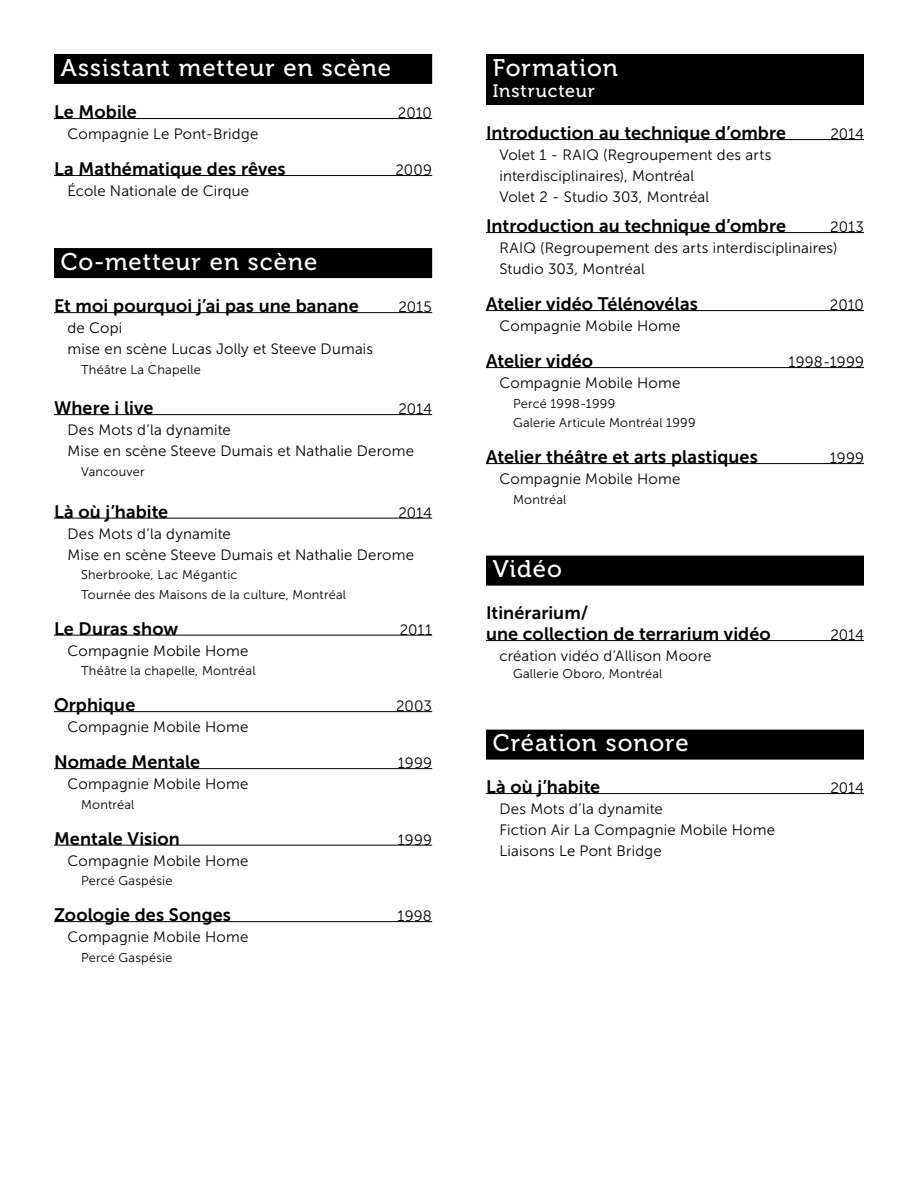
<style>
.page{position:relative;width:918px;height:1188px;background:#fff}
.page>*{position:absolute;margin:0;border:0;box-sizing:border-box;transform-origin:0 0}
.t1{font:24px "Museo 500";letter-spacing:.045em;color:#fff}
.t2{font:18px/21px "Museo Sans 700";letter-spacing:.005em;color:#000}
.t3{font:18px "Museo 500";letter-spacing:.045em;color:#fff}
.t4{font:15px/21px "Museo Sans 300";letter-spacing:.015em;color:#000}
.t5{font:12.75px/19.5px "Museo Sans 300";letter-spacing:.02em;color:#000}
</style>
<div class="page">
<div style="left:54px;top:54px;width:378px;height:30px;background:#000"></div>
<hr style="left:54px;top:118px;width:378px;height:1px;background:#000">
<hr style="left:54px;top:175px;width:378px;height:1px;background:#000">
<div style="left:54px;top:248px;width:378px;height:30px;background:#000"></div>
<hr style="left:54px;top:312px;width:378px;height:1px;background:#000">
<hr style="left:54px;top:414px;width:378px;height:1px;background:#000">
<hr style="left:54px;top:518px;width:378px;height:1px;background:#000">
<hr style="left:54px;top:635px;width:378px;height:1px;background:#000">
<hr style="left:54px;top:711px;width:378px;height:1px;background:#000">
<hr style="left:54px;top:768px;width:378px;height:1px;background:#000">
<hr style="left:54px;top:845px;width:378px;height:1px;background:#000">
<hr style="left:54px;top:921px;width:378px;height:1px;background:#000">
<div style="left:486px;top:54px;width:378px;height:30px;background:#000"></div>
<div style="left:486px;top:75px;width:378px;height:30px;background:#000"></div>
<hr style="left:486px;top:139px;width:378px;height:1px;background:#000">
<hr style="left:486px;top:232px;width:378px;height:1px;background:#000">
<hr style="left:486px;top:310px;width:378px;height:1px;background:#000">
<hr style="left:486px;top:367px;width:378px;height:1px;background:#000">
<hr style="left:486px;top:463px;width:378px;height:1px;background:#000">
<div style="left:486px;top:556px;width:378px;height:30px;background:#000"></div>
<hr style="left:486px;top:640px;width:378px;height:1px;background:#000">
<div style="left:486px;top:730px;width:378px;height:30px;background:#000"></div>
<hr style="left:486px;top:793px;width:378px;height:1px;background:#000">
<h1 class="t1" style="left:61px;top:54px;width:332px">Assistant metteur en scène</h1>
<p class="t2" style="left:54px;top:101px;width:84px">Le Mobile</p>
<p class="t4" style="left:398px;top:103px;width:36px">2010</p>
<p class="t4" style="left:68px;top:124px;width:192px">Compagnie Le Pont-Bridge</p>
<p class="t2" style="left:54px;top:158px;width:233px">La Mathématique des rêves</p>
<p class="t4" style="left:395px;top:160px;width:38px">2009</p>
<p class="t4" style="left:67px;top:181px;width:183px">École Nationale de Cirque</p>
<h1 class="t1" style="left:61px;top:248px;width:258px">Co-metteur en scène</h1>
<p class="t2" style="left:54px;top:296px;width:306px">Et moi pourquoi j’ai pas une banane</p>
<p class="t4" style="left:398px;top:297px;width:35px">2015</p>
<p class="t4" style="left:68px;top:318px;width:307px">de Copi<br>mise en scène Lucas Jolly et Steeve Dumais</p>
<p class="t5" style="left:81px;top:360px;width:121px">Théâtre La Chapelle</p>
<p class="t2" style="left:54px;top:398px;width:101px">Where i live</p>
<p class="t4" style="left:398px;top:399px;width:35px">2014</p>
<p class="t4" style="left:67px;top:420px;width:348px">Des Mots d’la dynamite<br>Mise en scène Steeve Dumais et Nathalie Derome</p>
<p class="t5" style="left:81px;top:462px;width:65px">Vancouver</p>
<p class="t2" style="left:54px;top:501px;width:116px">Là où j’habite</p>
<p class="t4" style="left:398px;top:502px;width:35px">2014</p>
<p class="t4" style="left:67px;top:523px;width:348px">Des Mots d’la dynamite<br>Mise en scène Steeve Dumais et Nathalie Derome</p>
<p class="t5" style="left:81px;top:565px;width:267px">Sherbrooke, Lac Mégantic<br>Tournée des Maisons de la culture, Montréal</p>
<p class="t2" style="left:54px;top:618px;width:126px">Le Duras show</p>
<p class="t4" style="left:400px;top:619px;width:34px">2011</p>
<p class="t4" style="left:68px;top:640px;width:182px">Compagnie Mobile Home</p>
<p class="t5" style="left:81px;top:661px;width:176px">Théâtre la chapelle, Montréal</p>
<p class="t2" style="left:54px;top:695px;width:83px">Orphique</p>
<p class="t4" style="left:396px;top:696px;width:37px">2003</p>
<p class="t4" style="left:67px;top:717px;width:182px">Compagnie Mobile Home</p>
<p class="t2" style="left:54px;top:752px;width:148px">Nomade Mentale</p>
<p class="t4" style="left:398px;top:753px;width:36px">1999</p>
<p class="t4" style="left:67px;top:774px;width:182px">Compagnie Mobile Home</p>
<p class="t5" style="left:81px;top:795px;width:55px">Montréal</p>
<p class="t2" style="left:54px;top:828px;width:127px">Mentale Vision</p>
<p class="t4" style="left:398px;top:829px;width:36px">1999</p>
<p class="t4" style="left:67px;top:850px;width:182px">Compagnie Mobile Home</p>
<p class="t5" style="left:81px;top:871px;width:93px">Percé Gaspésie</p>
<p class="t2" style="left:54px;top:905px;width:179px">Zoologie des Songes</p>
<p class="t4" style="left:398px;top:906px;width:36px">1998</p>
<p class="t4" style="left:67px;top:927px;width:182px">Compagnie Mobile Home</p>
<p class="t5" style="left:81px;top:948px;width:93px">Percé Gaspésie</p>
<h1 class="t1" style="left:493px;top:54px;width:127px">Formation</h1>
<p class="t3" style="left:493px;top:81px;width:104px">Instructeur</p>
<p class="t2" style="left:486px;top:122px;width:302px">Introduction au technique d’ombre</p>
<p class="t4" style="left:830px;top:124px;width:35px">2014</p>
<p class="t4" style="left:500px;top:145px;width:273px">Volet 1 - RAIQ (Regroupement des arts interdisciplinaires), Montréal<br>Volet 2 - Studio 303, Montréal</p>
<p class="t2" style="left:486px;top:215px;width:302px">Introduction au technique d’ombre</p>
<p class="t4" style="left:500px;top:217px;width:366px;text-indent:331px">2013<br>RAIQ (Regroupement des arts interdisciplinaires)<br>Studio 303, Montréal</p>
<p class="t2" style="left:486px;top:293px;width:213px">Atelier vidéo Télénovélas</p>
<p class="t4" style="left:830px;top:295px;width:36px">2010</p>
<p class="t4" style="left:500px;top:316px;width:182px">Compagnie Mobile Home</p>
<p class="t2" style="left:486px;top:350px;width:109px">Atelier vidéo</p>
<p class="t4" style="left:789px;top:352px;width:77px">1998-1999</p>
<p class="t4" style="left:499px;top:373px;width:182px">Compagnie Mobile Home</p>
<p class="t5" style="left:513px;top:394px;width:184px">Percé 1998-1999<br>Galerie Articule Montréal 1999</p>
<p class="t2" style="left:486px;top:446px;width:273px">Atelier théâtre et arts plastiques</p>
<p class="t4" style="left:830px;top:448px;width:36px">1999</p>
<p class="t4" style="left:499px;top:469px;width:182px">Compagnie Mobile Home</p>
<p class="t5" style="left:513px;top:490px;width:55px">Montréal</p>
<h1 class="t1" style="left:493px;top:556px;width:71px">Vidéo</h1>
<p class="t2" style="left:486px;top:602px;width:286px">Itinérarium/<br>une collection de terrarium vidéo</p>
<p class="t4" style="left:499px;top:646px;width:214px">création vidéo d’Allison Moore</p>
<p class="t5" style="left:513px;top:664px;width:151px">Gallerie Oboro, Montréal</p>
<p class="t4" style="left:830px;top:625px;width:35px">2014</p>
<h1 class="t1" style="left:493px;top:730px;width:197px">Création sonore</h1>
<p class="t2" style="left:486px;top:776px;width:116px">Là où j’habite</p>
<p class="t4" style="left:830px;top:778px;width:35px">2014</p>
<p class="t4" style="left:499px;top:799px;width:277px">Des Mots d’la dynamite<br>Fiction Air La Compagnie Mobile Home<br>Liaisons Le Pont Bridge</p>
</div>
